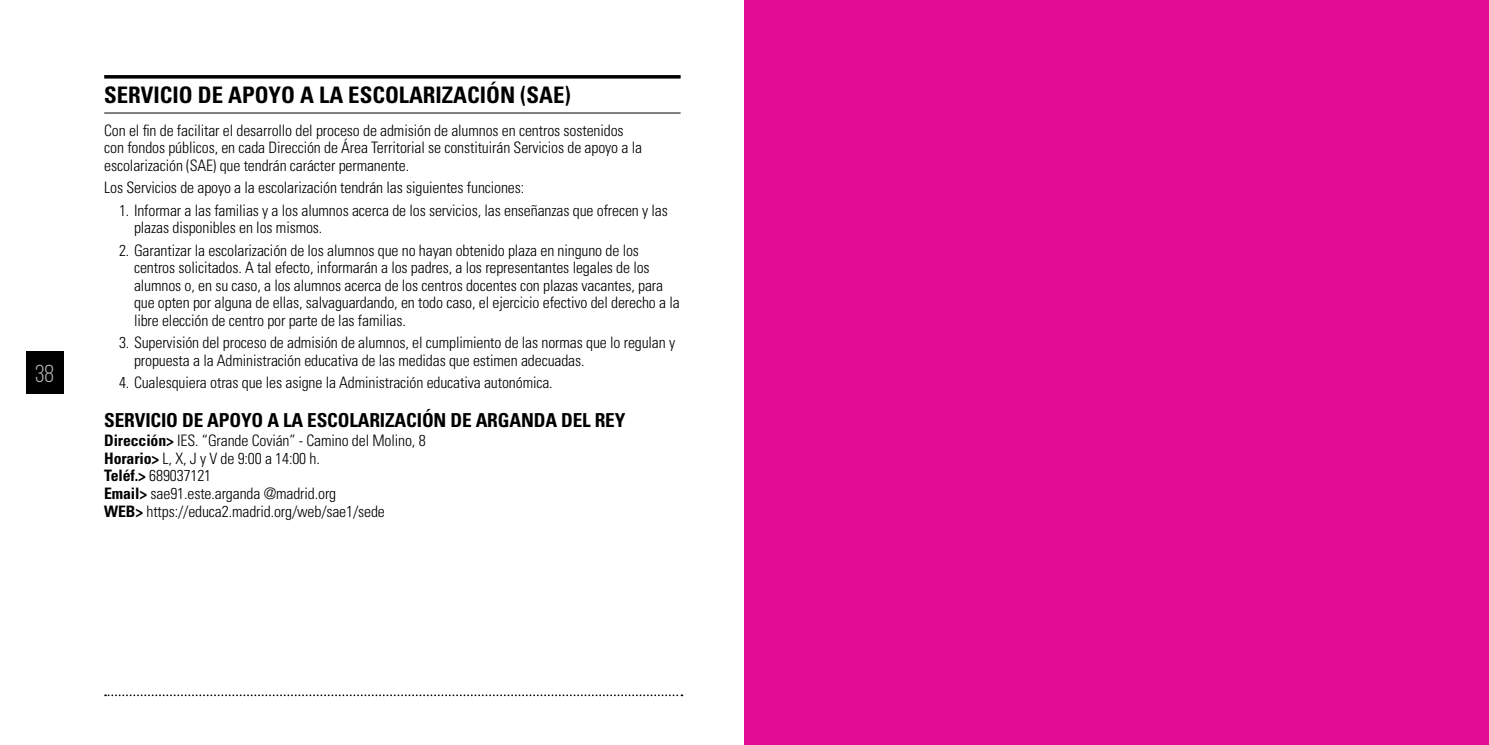
<style>
.page{position:relative;width:1489px;height:745px;background:#fff}
.page>*{position:absolute;margin:0;border:0;box-sizing:border-box;transform-origin:0 0}
.t1{font:24.5px "Bebas Neue";color:#bcbcbc}
.t2{font:700 condensed 22.75px "Univers LT Std";color:#000}
.t3{font:700 condensed 19.25px "Univers LT Std";letter-spacing:-.01em;color:#000}
.t4{font:300 condensed 15.75px/17.5px "Univers LT Std";letter-spacing:-.01em;color:#000}
.s1{font-weight:700}
</style>
<div class="page">
<div style="left:26px;top:351px;width:37px;height:42px;background:#000"></div>
<svg style="left:105px;top:694px;width:577px;height:1px"></svg>
<div style="left:744px;top:0;width:744px;height:744px;background:#e30c95"></div>
<hr style="left:104px;top:75px;width:576px;height:3px;background:#000">
<hr style="left:104px;top:112px;width:576px;height:1px;background:#000">
<h1 class="t1" style="left:35px;top:360px;width:20px">38</h1>
<h2 class="t2" style="left:104px;top:81px;width:468px">SERVICIO DE APOYO A LA ESCOLARIZACIÓN (SAE)</h2>
<p class="t4" style="left:104px;top:121px;width:539px">Con el fin de facilitar el desarrollo del proceso de admisión de alumnos en centros sostenidos con fondos públicos, en cada Dirección de Área Territorial se constituirán Servicios de apoyo a la escolarización (SAE) que tendrán carácter permanente.</p>
<p class="t4" style="left:104px;top:179px;width:421px">Los Servicios de apoyo a la escolarización tendrán las siguientes funciones:</p>
<p class="t4" style="left:134px;top:201px;width:535px;text-indent:-15px">1. Informar a las familias y a los alumnos acerca de los servicios, las enseñanzas que ofrecen y las plazas disponibles en los mismos.</p>
<p class="t4" style="left:134px;top:241px;width:547px;text-indent:-15px">2. Garantizar la escolarización de los alumnos que no hayan obtenido plaza en ninguno de los centros solicitados. A tal efecto, informarán a los padres, a los representantes legales de los alumnos o, en su caso, a los alumnos acerca de los centros docentes con plazas vacantes, para que opten por alguna de ellas, salvaguardando, en todo caso, el ejercicio efectivo del derecho a la libre elección de centro por parte de las familias.</p>
<p class="t4" style="left:134px;top:334px;width:542px;text-indent:-15px">3. Supervisión del proceso de admisión de alumnos, el cumplimiento de las normas que lo regulan y propuesta a la Administración educativa de las medidas que estimen adecuadas.</p>
<p class="t4" style="left:119px;top:374px;width:435px">4. Cualesquiera otras que les asigne la Administración educativa autonómica.</p>
<p class="t3" style="left:104px;top:408px;width:522px">SERVICIO DE APOYO A LA ESCOLARIZACIÓN DE ARGANDA DEL REY</p>
<p class="t4" style="left:104px;top:432px;width:323px"><span class="s1">Dirección&gt;</span> IES. “Grande Covián” - Camino del Molino, 8<br><span class="s1">Horario&gt;</span> L, X, J y V de 9:00 a 14:00 h.<br><span class="s1">Teléf.&gt;</span> 689037121<br><span class="s1">Email&gt;</span> sae91.este.arganda @madrid.org<br><span class="s1">WEB&gt;</span> https://educa2.madrid.org/web/sae1/sede</p>
</div>
